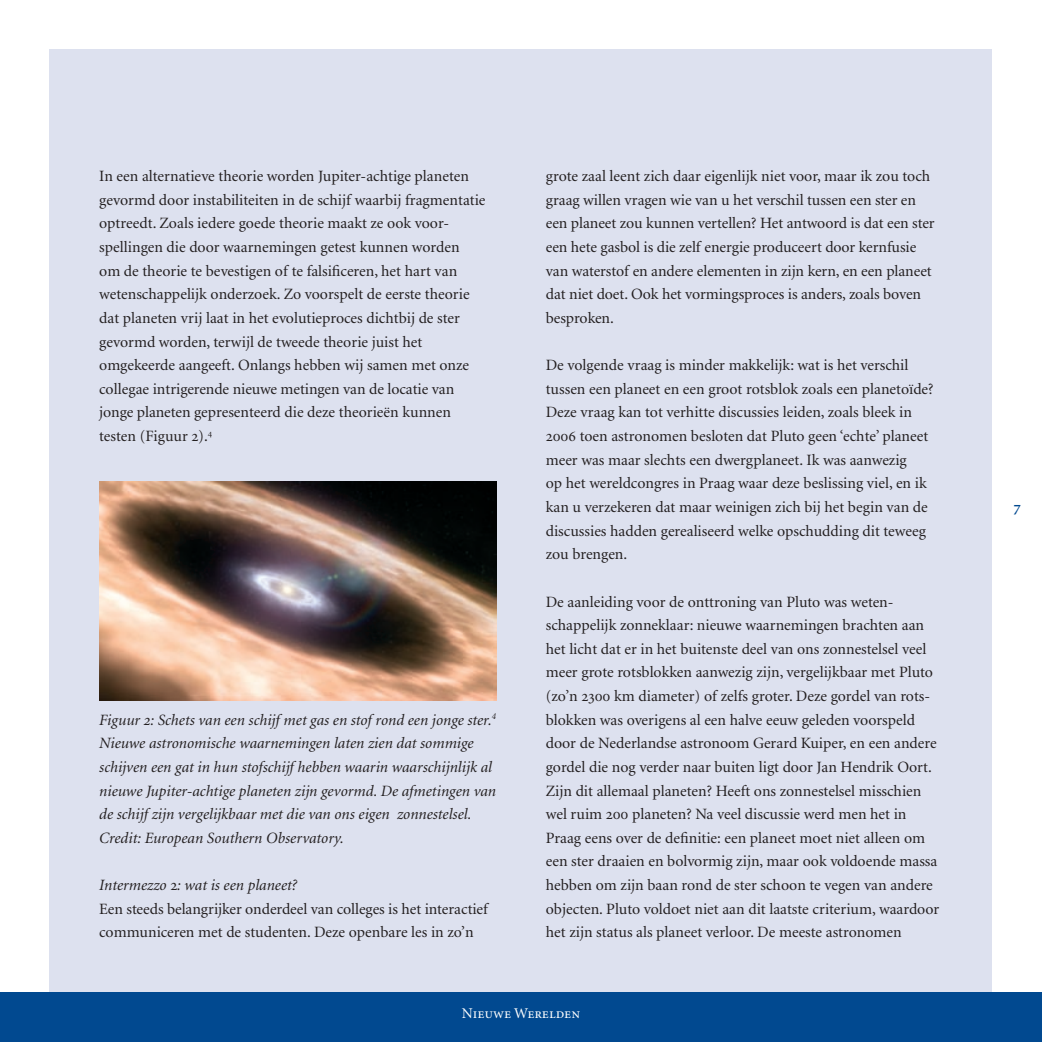
<style>
.page{position:relative;width:1042px;height:1042px;background:#fff}
.page>*{position:absolute;margin:0;border:0;box-sizing:border-box;transform-origin:0 0}
.t1{font:15.75px/23.6px "Minion";color:#231f20}
.t2{font:italic 15.75px/23.6px "Minion";color:#231f20}
.t3{font:15.75px "Minion Semibold SC";color:#014990}
.t4{font:14.88px "Minion Regular SC";letter-spacing:-.005em;color:#fff}
.s1{font-family:"Minion Regular SC"}
.s2{font-family:"Minion Italic SC";font-style:normal}
.s3{font-style:italic}
</style>
<div class="page">
<div style="left:50px;top:50px;width:942px;height:992px;background:#dde1ef"></div>
<div style="left:0;top:992px;width:1042px;height:50px;background:#014990"></div>
<img style="left:99px;top:481px;width:397px;height:220px">
<p class="t1" style="left:99px;top:165px;width:388px">In een alternatieve theorie worden Jupiter-achtige planeten gevormd door instabiliteiten in de schijf waarbij fragmentatie optreedt. Zoals iedere goede theorie maakt ze ook voor&shy;spellingen die door waarnemingen getest kunnen worden<br>om de theorie te bevestigen of te falsificeren, het hart van wetenschappelijk onderzoek. Zo voorspelt de eerste theorie dat planeten vrij laat in het evolutieproces dichtbij de ster gevormd worden, terwijl de tweede theorie juist het omgekeerde aangeeft. Onlangs hebben wij samen met onze collegae intrigerende nieuwe metingen van de locatie van jonge planeten gepresenteerd die deze theorieën kunnen testen (Figuur <span class="s1">2</span>).<sup>4</sup></p>
<p class="t2" style="left:99px;top:708px;width:398px">Figuur <span class="s2">2</span>: Schets van een schijf met gas en stof rond een jonge ster.<sup>4<br></sup>Nieuwe astronomische waarnemingen laten zien dat sommige schijven een gat in hun stofschijf hebben waarin waarschijnlijk al nieuwe Jupiter-achtige planeten zijn gevormd. De afmetingen van de schijf zijn vergelijkbaar met die van ons eigen zonnestelsel.<br>Credit: European Southern Observatory.</p>
<p class="t1" style="left:99px;top:874px;width:390px"><span class="s3">Intermezzo</span> <span class="s1">2</span><span class="s3">: wat is een planeet?<br></span>Een steeds belangrijker onderdeel van colleges is het interactief communiceren met de studenten. Deze openbare les in zo’n</p>
<p class="t1" style="left:546px;top:165px;width:390px">grote zaal leent zich daar eigenlijk niet voor, maar ik zou toch graag willen vragen wie van u het verschil tussen een ster en een planeet zou kunnen vertellen? Het antwoord is dat een ster een hete gasbol is die zelf energie produceert door kernfusie van waterstof en andere elementen in zijn kern, en een planeet dat niet doet. Ook het vormingsproces is anders, zoals boven besproken.</p>
<p class="t1" style="left:546px;top:354px;width:389px">De volgende vraag is minder makkelijk: wat is het verschil tussen een planeet en een groot rotsblok zoals een planetoïde?<br>Deze vraag kan tot verhitte discussies leiden, zoals bleek in <span class="s1">2006</span> toen astronomen besloten dat Pluto geen ‘echte’ planeet meer was maar slechts een dwergplaneet. Ik was aanwezig<br>op het wereldcongres in Praag waar deze beslissing viel, en ik kan u verzekeren dat maar weinigen zich bij het begin van de discussies hadden gerealiseerd welke opschudding dit teweeg zou brengen.</p>
<p class="t1" style="left:546px;top:590px;width:395px">De aanleiding voor de onttroning van Pluto was weten&shy;schappelijk zonneklaar: nieuwe waarnemingen brachten aan het licht dat er in het buitenste deel van ons zonnestelsel veel meer grote rotsblokken aanwezig zijn, vergelijkbaar met Pluto (zo’n <span class="s1">2300</span> km diameter) of zelfs groter. Deze gordel van rots&shy;blokken was overigens al een halve eeuw geleden voorspeld door de Nederlandse astronoom Gerard Kuiper, en een andere gordel die nog verder naar buiten ligt door Jan Hendrik Oort.<br>Zijn dit allemaal planeten? Heeft ons zonnestelsel misschien wel ruim <span class="s1">200</span> planeten? Na veel discussie werd men het in Praag eens over de definitie: een planeet moet niet alleen om een ster draaien en bolvormig zijn, maar ook voldoende massa hebben om zijn baan rond de ster schoon te vegen van andere objecten. Pluto voldoet niet aan dit laatste criterium, waardoor het zijn status als planeet verloor. De meeste astronomen</p>
<p class="t4" style="left:462px;top:1006px;width:120px">Nieuwe Werelden</p>
<p class="t3" style="left:1013px;top:499px;width:9px">7</p>
</div>
